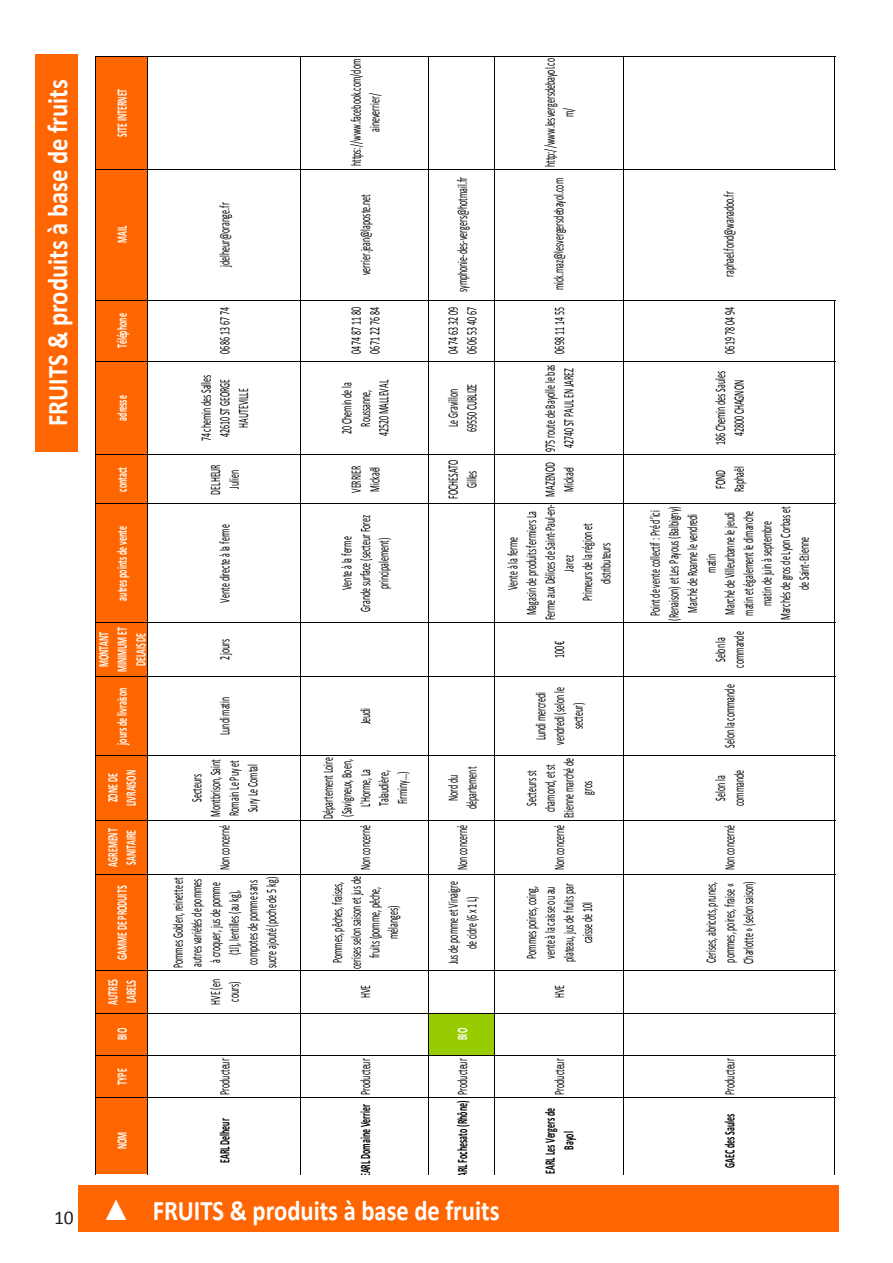
<style>
.page{position:relative;width:893px;height:1263px;background:#fff}
.page>*{position:absolute;margin:0;border:0;box-sizing:border-box;transform-origin:0 0}
.t1{font:700 28.5px "Calibri";color:#fff;scale:.86 1}
.t2{font:19.5px "Calibri";color:#231f20}
.t3{font:14.4px/18.6px "Calibri";color:#000;text-align:center;scale:.55 1}
.t4{font:700 14.4px/18.6px "Calibri";color:#fff;scale:.55 1}
.t5{font:700 14.4px/18.6px "Calibri";color:#000;text-align:center;scale:.55 1}
.s1{font-weight:400}
</style>
<div class="page">
<div style="left:79px;top:1186px;width:760px;height:46px;background:#ff6500"></div>
<div style="left:35px;top:54px;width:43px;height:397px;background:#ff6500"></div>
<div style="left:96px;top:56px;width:51px;height:1118px;background:#f60"></div>
<div style="left:429px;top:1013px;width:65px;height:42px;background:#9c0"></div>
<hr style="left:834px;top:300px;width:1px;height:874px;background:#000">
<hr style="left:96px;top:1098px;width:739px;height:1px;background:#000">
<hr style="left:96px;top:1055px;width:739px;height:1px;background:#000">
<hr style="left:96px;top:1013px;width:739px;height:1px;background:#000">
<hr style="left:96px;top:970px;width:739px;height:1px;background:#000">
<hr style="left:96px;top:874px;width:739px;height:1px;background:#000">
<hr style="left:96px;top:820px;width:739px;height:1px;background:#000">
<hr style="left:96px;top:756px;width:739px;height:1px;background:#000">
<hr style="left:96px;top:676px;width:739px;height:1px;background:#000">
<hr style="left:96px;top:623px;width:739px;height:1px;background:#000">
<hr style="left:96px;top:504px;width:739px;height:1px;background:#000">
<hr style="left:96px;top:455px;width:739px;height:1px;background:#000">
<hr style="left:96px;top:361px;width:739px;height:1px;background:#000">
<hr style="left:96px;top:300px;width:739px;height:1px;background:#000">
<hr style="left:96px;top:169px;width:739px;height:1px;background:#000">
<hr style="left:96px;top:56px;width:739px;height:1px;background:#000">
<hr style="left:95px;top:56px;width:1px;height:1118px;background:#000">
<hr style="left:147px;top:56px;width:1px;height:1118px;background:#000">
<hr style="left:300px;top:56px;width:1px;height:1118px;background:#000">
<hr style="left:428px;top:56px;width:1px;height:1118px;background:#000">
<hr style="left:494px;top:56px;width:1px;height:1118px;background:#000">
<hr style="left:623px;top:56px;width:1px;height:1118px;background:#000">
<hr style="left:834px;top:56px;width:1px;height:113px;background:#000">
<p class="t1" style="left:40px;top:426px;width:405px;rotate:-90deg">FRUITS &amp; produits à base de fruits</p>
<p class="t2" style="left:54px;top:1205px;width:21px">10</p>
<p class="t4" style="left:112px;top:137px;width:89px;rotate:-90deg">SITE INTERNET</p>
<p class="t4" style="left:112px;top:243px;width:33px;rotate:-90deg">MAIL</p>
<p class="t4" style="left:112px;top:348px;width:65px;rotate:-90deg">Téléphone</p>
<p class="t4" style="left:112px;top:421px;width:48px;rotate:-90deg">adresse</p>
<p class="t4" style="left:112px;top:492px;width:47px;rotate:-90deg">contact</p>
<p class="t4" style="left:112px;top:601px;width:137px;rotate:-90deg">autres points de vente</p>
<p class="t4" style="left:94px;top:672px;width:84px;text-align:center;rotate:-90deg">MONTANT<br>MINIMUM ET<br>DELAIS DE</p>
<p class="t4" style="left:112px;top:744px;width:105px;rotate:-90deg">jours de livraison</p>
<p class="t4" style="left:103px;top:806px;width:67px;rotate:-90deg">ZONE DE<br>LIVRAISON</p>
<p class="t4" style="left:103px;top:866px;width:71px;rotate:-90deg">AGREMENT<br>SANITAIRE</p>
<p class="t4" style="left:112px;top:960px;width:136px;rotate:-90deg">GAMME DE PRODUITS</p>
<p class="t4" style="left:103px;top:1005px;width:49px;rotate:-90deg">AUTRES<br>LABELS</p>
<p class="t3" style="left:215px;top:267px;width:118px;rotate:-90deg">jdelheur@orange.fr</p>
<p class="t3" style="left:215px;top:354px;width:87px;rotate:-90deg">06 86 13 67 74</p>
<p class="t3" style="left:196px;top:441px;width:123px;rotate:-90deg">74 chemin des Salles<br>42610 ST GEORGE<br>HAUTEVILLE</p>
<p class="t3" style="left:206px;top:494px;width:57px;rotate:-90deg">DELHEUR<br>Julien</p>
<p class="t3" style="left:215px;top:602px;width:144px;rotate:-90deg">Vente directe à la ferme</p>
<p class="t3" style="left:215px;top:660px;width:41px;rotate:-90deg">2 jours</p>
<p class="t3" style="left:215px;top:735px;width:71px;rotate:-90deg">Lundi matin</p>
<p class="t3" style="left:187px;top:817px;width:107px;rotate:-90deg">Secteurs<br>Montbrison, Saint<br>Romain Le Puy et<br>Sury Le Comtal</p>
<p class="t3" style="left:215px;top:870px;width:83px;rotate:-90deg">Non concerné</p>
<p class="t3" style="left:168px;top:968px;width:168px;rotate:-90deg">Pommes Golden, reinette et autres variétés de pommes à croquer, jus de pomme (1l), lentilles (au kg), compotes de pomme sans sucre ajouté (poche de 5 kg)</p>
<p class="t3" style="left:206px;top:1004px;width:48px;text-align:left;rotate:-90deg">HVE (en cours)</p>
<p class="t3" style="left:346px;top:166px;width:197px;rotate:-90deg">https://www.facebook.com/dom aineverrier/</p>
<p class="t3" style="left:356px;top:275px;width:149px;rotate:-90deg">verrier.jean@laposte.net</p>
<p class="t3" style="left:346px;top:354px;width:87px;text-align:left;rotate:-90deg">04 74 87 11 80<br>06 71 22 76 84</p>
<p class="t3" style="left:337px;top:436px;width:103px;rotate:-90deg">20 Chemin de la<br>Roussanne,<br>42520 MALLEVAL</p>
<p class="t3" style="left:346px;top:493px;width:51px;text-align:left;rotate:-90deg">VERRIER<br>Mickaël</p>
<p class="t3" style="left:337px;top:612px;width:178px;rotate:-90deg">Vente à la ferme<br>Grande surface (secteur Forez principalement)</p>
<p class="t3" style="left:356px;top:724px;width:32px;rotate:-90deg">Jeudi</p>
<p class="t3" style="left:318px;top:819px;width:113px;rotate:-90deg">Département Loire (Savigneux, Boen,<br>L'Horme, La<br>Talaudière,<br>Firminy...)</p>
<p class="t3" style="left:356px;top:870px;width:83px;rotate:-90deg">Non concerné</p>
<p class="t3" style="left:328px;top:969px;width:170px;rotate:-90deg">Pommes, pêches, fraises, cerises selon saison et jus de fruits (pomme, pêche, mélanges)</p>
<p class="t3" style="left:356px;top:998px;width:26px;rotate:-90deg">HVE</p>
<p class="t3" style="left:453px;top:292px;width:211px;rotate:-90deg">symphonie-des-vergers@hotmail.fr</p>
<p class="t3" style="left:443px;top:354px;width:87px;text-align:left;rotate:-90deg">04 74 63 32 09<br>06 06 53 40 67</p>
<p class="t3" style="left:443px;top:432px;width:89px;rotate:-90deg">Le Gravillon<br>69550 CUBLIZE</p>
<p class="t3" style="left:443px;top:499px;width:73px;rotate:-90deg">FOCHESATO<br>Gilles</p>
<p class="t3" style="left:443px;top:809px;width:79px;rotate:-90deg">Nord du département</p>
<p class="t3" style="left:453px;top:870px;width:83px;rotate:-90deg">Non concerné</p>
<p class="t3" style="left:443px;top:964px;width:153px;rotate:-90deg">Jus de pomme et Vinaigre de cidre (6 x 1 L)</p>
<p class="t3" style="left:540px;top:167px;width:200px;rotate:-90deg">http://www.lesvergersdebayol.co m/</p>
<p class="t3" style="left:549px;top:354px;width:322px;rotate:-90deg">06 98 11 14 55 mick.maz@lesvergersdebayol.com</p>
<p class="t3" style="left:540px;top:452px;width:160px;text-align:left;rotate:-90deg">975 route de Bayolle le bas<br>42740 ST PAUL EN JAREZ</p>
<p class="t3" style="left:540px;top:496px;width:64px;rotate:-90deg">MAZENOD<br>Mickael</p>
<p class="t3" style="left:503px;top:620px;width:213px;rotate:-90deg">Vente à la ferme<br>Magasin de produits fermiers La<br>Ferme aux Délices de Saint-Paul-en-<br>Jarez<br>Primeurs de la région et distributeurs</p>
<p class="t3" style="left:550px;top:658px;width:34px;rotate:-90deg">100 €</p>
<p class="t3" style="left:531px;top:745px;width:107px;rotate:-90deg">Lundi mercredi vendredi (selon le secteur)</p>
<p class="t3" style="left:522px;top:818px;width:112px;rotate:-90deg">Secteurs st chamond, et st<br>Etienne marché de gros</p>
<p class="t3" style="left:550px;top:870px;width:83px;rotate:-90deg">Non concerné</p>
<p class="t3" style="left:522px;top:962px;width:145px;rotate:-90deg">Pommes poires, coing, vente à la caisse ou au plateau, jus de fruits par caisse de 10l</p>
<p class="t3" style="left:550px;top:998px;width:26px;rotate:-90deg">HVE</p>
<p class="t4" style="left:112px;top:1040px;width:23px;rotate:-90deg">BIO</p>
<p class="t4" style="left:112px;top:1085px;width:31px;rotate:-90deg">TYPE</p>
<p class="t4" style="left:112px;top:1149px;width:33px;rotate:-90deg">NOM</p>
<p class="t3" style="left:215px;top:1095px;width:67px;rotate:-90deg">Producteur</p>
<p class="t5" style="left:215px;top:1163px;width:83px;rotate:-90deg">EARL Delheur</p>
<p class="t5" style="left:355px;top:1177px;width:217px;rotate:-90deg">EARL Domaine Verrier <span class="s1">Producteur</span></p>
<p class="t4" style="left:452px;top:1040px;width:23px;rotate:-90deg">BIO</p>
<p class="t5" style="left:452px;top:1181px;width:224px;rotate:-90deg">EARL Fochesato (Rhône) <span class="s1">Producteur</span></p>
<p class="t1" style="left:153px;top:1192px;width:405px">FRUITS &amp; produits à base de fruits</p>
<p class="t3" style="left:550px;top:1095px;width:67px;rotate:-90deg">Producteur</p>
<p class="t5" style="left:540px;top:1173px;width:121px;rotate:-90deg">EARL Les Vergers de<br>Bayol</p>
<p class="t3" style="left:719px;top:277px;width:157px;rotate:-90deg">raphael.fond@wanadoo.fr</p>
<p class="t3" style="left:720px;top:354px;width:87px;rotate:-90deg">06 19 78 04 94</p>
<p class="t3" style="left:711px;top:445px;width:136px;rotate:-90deg">186 Chemin des Saules<br>42800 CHAGNON</p>
<p class="t3" style="left:711px;top:492px;width:49px;text-align:left;rotate:-90deg">FOND<br>Raphaël</p>
<p class="t3" style="left:645px;top:621px;width:209px;rotate:-90deg">Point de vente collectif : Pré d’ici (Renaison) et Les Payous (Balbigny)<br>Marché de Roanne le vendredi matin<br>Marché de Villeurbanne le jeudi matin et également le dimanche matin de juin à septembre<br>Marchés de gros de Lyon Corbas et de Saint-Etienne</p>
<p class="t3" style="left:711px;top:667px;width:67px;rotate:-90deg">Selon la commande</p>
<p class="t3" style="left:720px;top:748px;width:116px;rotate:-90deg">Selon la commande</p>
<p class="t3" style="left:711px;top:806px;width:67px;rotate:-90deg">Selon la commande</p>
<p class="t3" style="left:720px;top:870px;width:83px;rotate:-90deg">Non concerné</p>
<p class="t3" style="left:701px;top:964px;width:151px;text-align:justify;rotate:-90deg">Cerises, abricots, prunes, pommes, poires, fraise « Charlotte » (selon saison)</p>
<p class="t3" style="left:720px;top:1095px;width:67px;rotate:-90deg">Producteur</p>
<p class="t5" style="left:720px;top:1168px;width:100px;rotate:-90deg">GAEC des Saules</p>
</div>
